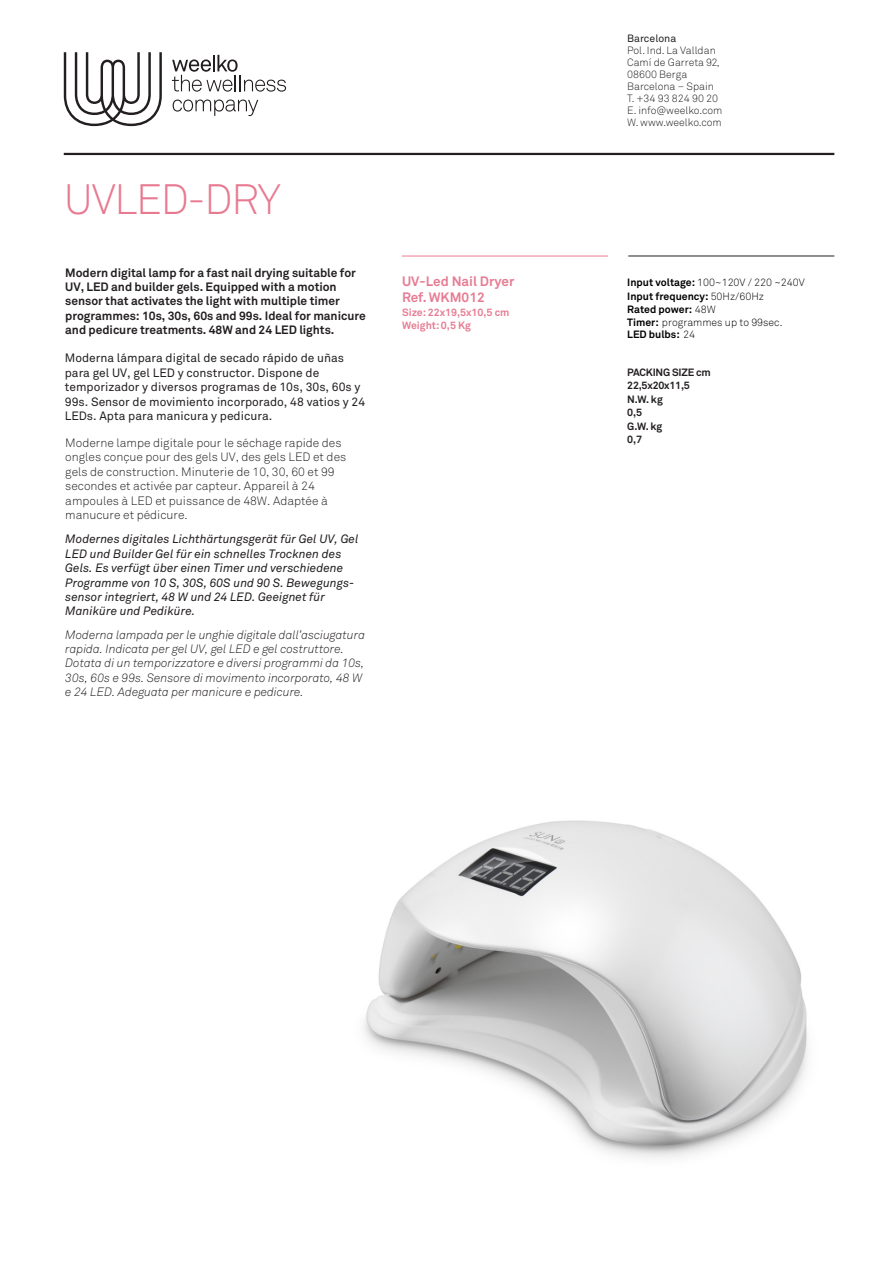
<style>
.page{position:relative;width:893px;height:1263px;background:#fff}
.page>*{position:absolute;margin:0;border:0;box-sizing:border-box;transform-origin:0 0}
.t1{font:300 42px "Akkurat";letter-spacing:-.03em;color:#e77a91}
.t2{font:700 13.5px/16.5px "Akkurat";color:#e77c93}
.t3{font:italic 12px/14.4px "Akkurat";color:#231f20}
.t4{font:italic 300 12px/14.4px "Akkurat";color:#231f20}
.t5{font:300 12px/14.4px "Akkurat";color:#231f20}
.t6{font:700 12px/14.4px "Akkurat Std";letter-spacing:-.005em;color:#231f20}
.t7{font:12px/14.4px "Akkurat Std";color:#231f20}
.t8{font:300 10.5px/12px "Akkurat";color:#231f20}
.t9{font:700 10.5px/13px "Akkurat";color:#000001}
.t10{font:700 10.5px/13.5px "Akkurat";letter-spacing:-.02em;color:#231f20}
.t11{font:700 10.5px/13.5px "Akkurat";color:#e77c93}
.t12{font:10.5px "Akkurat";color:#231f20}
.s1{font-weight:300}
</style>
<div class="page">
<hr style="left:402px;top:256px;width:206px;height:1px;background:#e77a91">
<hr style="left:628px;top:256px;width:206px;height:1px;background:#231f20">
<hr style="left:64px;top:153px;width:770px;height:2px;background:#231f20">
<svg style="left:173px;top:100px;width:85px;height:16px"></svg>
<svg style="left:172px;top:55px;width:114px;height:37px"></svg>
<svg style="left:64px;top:52px;width:98px;height:74px"></svg>
<img style="left:364px;top:820px;width:444px;height:338px">
<h1 class="t1" style="left:64px;top:175px;width:218px">UVLED-DRY</h1>
<p class="t6" style="left:65px;top:265px;width:302px">Modern digital lamp for a fast nail drying suitable for UV, LED and builder gels. Equipped with a motion sensor that activates the light with multiple timer programmes: 10s, 30s, 60s and 99s. Ideal for manicure and pedicure treatments. 48W and 24 LED lights.</p>
<p class="t7" style="left:65px;top:351px;width:302px">Moderna lámpara digital de secado rápido de uñas para gel UV, gel LED y constructor. Dispone de temporizador y diversos programas de 10s, 30s, 60s y 99s. Sensor de movimiento incorporado, 48 vatios y 24<br>LEDs. Apta para manicura y pedicura.</p>
<p class="t5" style="left:65px;top:436px;width:282px">Moderne lampe digitale pour le séchage rapide des ongles conçue pour des gels UV, des gels LED et des gels de construction. Minuterie de 10, 30, 60 et 99 secondes et activée par capteur. Appareil à 24 ampoules à LED et puissance de 48W. Adaptée à manucure et pédicure.</p>
<p class="t3" style="left:65px;top:532px;width:295px">Modernes digitales Lichthärtungsgerät für Gel UV, Gel LED und Builder Gel für ein schnelles Trocknen des Gels. Es verfügt über einen Timer und verschiedene Programme von 10 S, 30S, 60S und 90 S. Bewegungs&shy;sensor integriert, 48 W und 24 LED. Geeignet für Maniküre und Pediküre.</p>
<p class="t4" style="left:65px;top:627px;width:301px">Moderna lampada per le unghie digitale dall’asciugatura rapida. Indicata per gel UV, gel LED e gel costruttore.<br>Dotata di un temporizzatore e diversi programmi da 10s, 30s, 60s e 99s. Sensore di movimento incorporato, 48 W e 24 LED. Adeguata per manicure e pedicure.</p>
<p class="t2" style="left:402px;top:273px;width:114px">UV-Led Nail Dryer<br>Ref. WKM012</p>
<p class="t11" style="left:402px;top:305px;width:109px">Size: 22x19,5x10,5 cm<br>Weight: 0,5 Kg</p>
<p class="t12" style="left:627px;top:32px;width:50px">Barcelona</p>
<p class="t8" style="left:627px;top:45px;width:97px">Pol. Ind. La Valldan<br>Camí de Garreta 92,<br>08600 Berga<br>Barcelona – Spain<br>T. +34 93 824 90 20<br>E. info@weelko.com<br>W. www.weelko.com</p>
<p class="t9" style="left:627px;top:276px;width:179px">Input voltage: <span class="s1">100~120V / 220 ~240V<br></span>Input frequency: <span class="s1">50Hz/60Hz<br></span>Rated power: <span class="s1">48W<br></span>Timer: <span class="s1">programmes up to 99sec.<br></span>LED bulbs: <span class="s1">24</span></p>
<p class="t10" style="left:627px;top:365px;width:85px">PACKING SIZE cm<br>22,5x20x11,5<br>N.W. kg<br>0,5<br>G.W. kg<br>0,7</p>
</div>
